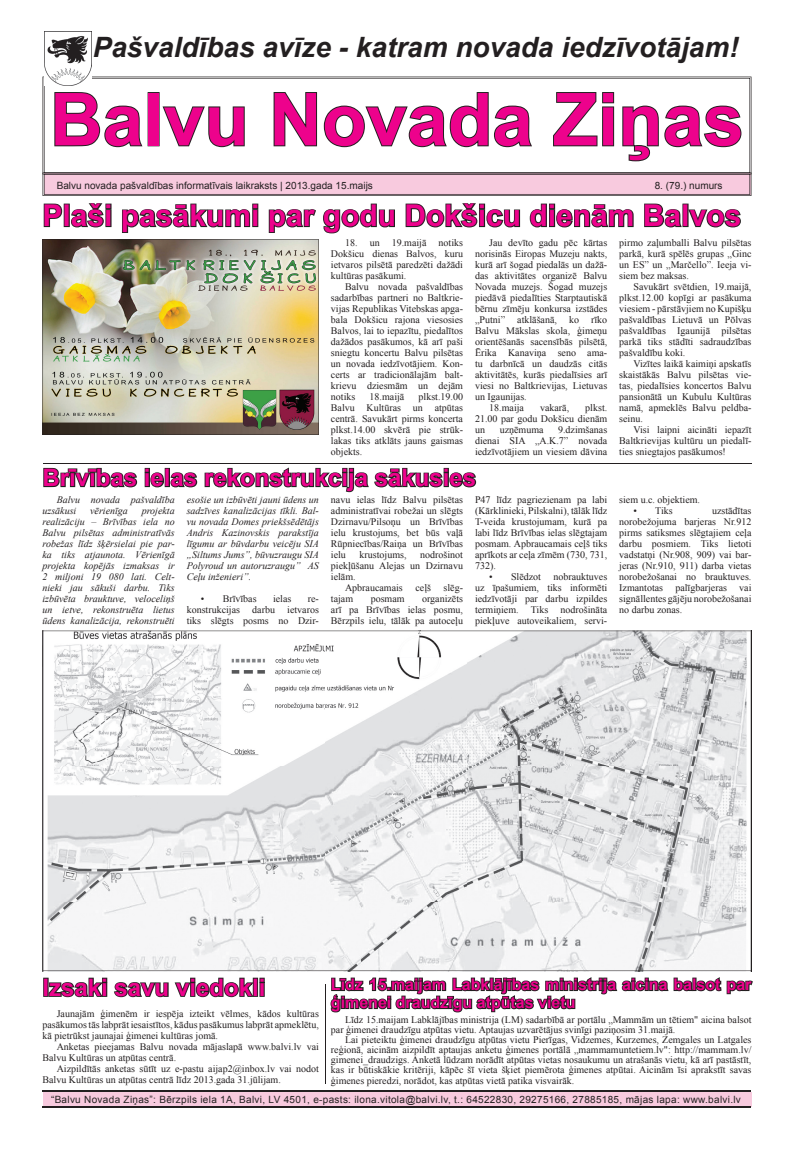
<style>
.page{position:relative;width:794px;height:1163px;background:#fff}
.page>*{position:absolute;margin:0;border:0;box-sizing:border-box;transform-origin:0 0}
.t1{font:700 73px "Arial";color:#ed028c}
.t2{font:700 30px "Arial";color:#ed028c}
.t3{font:italic 700 28px "Arial";color:#231f20}
.t4{font:700 24px "Arial";color:#ed028c}
.t5{font:700 16px/18px "Arial";color:#ed028c}
.t6{font:10px/11px "Times New Roman";color:#231f20;text-align:justify}
.t7{font:italic 10px/11px "Times New Roman";color:#231f20;text-align:justify}
.t8{font:10px "Arial";letter-spacing:.03em;color:#231f20}
.t9{font:10px "Arial";color:#231f20}
</style>
<div class="page">
<div style="left:43px;top:1091px;width:708px;height:15px;background:#f8cade"></div>
<hr style="left:43px;top:1106px;width:708px;height:1px;background:#231f20">
<hr style="left:43px;top:1090px;width:708px;height:1px;background:#231f20">
<svg style="left:43px;top:174px;width:708px;height:22px;background:#e3bacc"></svg>
<svg style="left:43px;top:77px;width:708px;height:97px;background:#a3979c"></svg>
<svg style="left:44px;top:78px;width:706px;height:95px"></svg>
<img style="left:45px;top:31px;width:47px;height:55px">
<svg style="left:43px;top:203px;width:69px;height:25px"></svg>
<svg style="left:122px;top:203px;width:137px;height:30px"></svg>
<svg style="left:268px;top:203px;width:127px;height:31px"></svg>
<svg style="left:405px;top:203px;width:116px;height:25px"></svg>
<svg style="left:529px;top:203px;width:105px;height:25px"></svg>
<svg style="left:644px;top:203px;width:97px;height:25px"></svg>
<img style="left:43px;top:239px;width:276px;height:196px">
<hr style="left:43px;top:463px;width:708px;height:1px;background:#231f20">
<svg style="left:43px;top:467px;width:95px;height:21px"></svg>
<svg style="left:144px;top:467px;width:54px;height:21px"></svg>
<svg style="left:204px;top:467px;width:273px;height:26px"></svg>
<svg style="left:43px;top:630px;width:708px;height:340px"></svg>
<div style="left:43px;top:977px;width:6px;height:19px;border:2px solid #231f20"></div>
<svg style="left:47px;top:977px;width:218px;height:21px"></svg>
<svg style="left:329px;top:962px;width:424px;height:51px"></svg>
<hr style="left:325px;top:983px;width:1px;height:100px;background:#231f20">
<h3 class="t3" style="left:93px;top:29px;width:647px">Pašvaldības avīze - katram novada iedzīvotājam!</h3>
<h1 class="t1" style="left:50px;top:71px;width:695px">Balvu Novada Ziņas</h1>
<p class="t9" style="left:57px;top:179px;width:318px">Balvu novada pašvaldības informatīvais laikraksts | 2013.gada 15.maijs</p>
<p class="t9" style="left:655px;top:179px;width:69px">8. (79.) numurs</p>
<h2 class="t2" style="left:43px;top:195px;width:700px">Plaši pasākumi par godu Dokšicu dienām Balvos</h2>
<p class="t6" style="left:331px;top:237px;width:134px;text-indent:14px">18. un 19.maijā notiks Dokšicu dienas Balvos, kuru ietvaros pilsētā paredzēti dažādi kultūras pasākumi.</p>
<p class="t6" style="left:331px;top:281px;width:134px;text-indent:14px">Balvu novada pašvaldības sadarbības partneri no Baltkrie&shy;vijas Republikas Vitebskas apga&shy;bala Dokšicu rajona viesosies Balvos, lai to iepazītu, piedalītos dažādos pasākumos, kā arī paši sniegtu koncertu Balvu pilsētas un novada iedzīvotājiem. Kon&shy;certs ar tradicionālajām balt&shy;krievu dziesmām un dejām notiks</p>
<p class="t6" style="left:489px;top:237px;width:119px">Jau devīto gadu pēc kārtas</p>
<p class="t6" style="left:475px;top:248px;width:134px">norisinās Eiropas Muzeju nakts,</p>
<p class="t6" style="left:475px;top:259px;width:134px">kurā arī šogad piedalās un dažā-</p>
<p class="t6" style="left:475px;top:270px;width:134px">das aktivitātes organizē Balvu</p>
<p class="t6" style="left:475px;top:281px;width:134px">Novada muzejs. Šogad muzejs</p>
<p class="t6" style="left:475px;top:292px;width:134px">piedāvā piedalīties Starptautiskā</p>
<p class="t6" style="left:475px;top:303px;width:134px">bērnu zīmēju konkursa izstādes</p>
<p class="t6" style="left:475px;top:314px;width:134px">„Putni” atklāšanā, ko rīko</p>
<p class="t6" style="left:475px;top:325px;width:134px">Balvu Mākslas skola, ģimeņu</p>
<p class="t6" style="left:475px;top:336px;width:134px">orientēšanās sacensībās pilsētā,</p>
<p class="t6" style="left:475px;top:347px;width:134px">Ērika Kanaviņa seno ama-</p>
<p class="t6" style="left:475px;top:358px;width:134px">tu darbnīcā un daudzās citās</p>
<p class="t6" style="left:475px;top:369px;width:134px">aktivitātēs, kurās piedalīsies arī</p>
<p class="t6" style="left:475px;top:380px;width:134px">viesi no Baltkrievijas, Lietuvas</p>
<p class="t6" style="left:475px;top:391px;width:53px">un Igaunijas.</p>
<p class="t6" style="left:489px;top:402px;width:36px">18.maija</p>
<p class="t6" style="left:540px;top:402px;width:31px">vakarā,</p>
<p class="t6" style="left:619px;top:237px;width:134px">pirmo zaļumballi Balvu pilsētas parkā, kurā spēlēs grupas „Ginc un ES” un „Marčello”. Ieeja vi&shy;siem bez maksas.</p>
<p class="t6" style="left:619px;top:281px;width:134px;text-indent:14px">Savukārt svētdien, 19.maijā, plkst.12.00 kopīgi ar pasākuma viesiem - pārstāvjiem no Kupišķu pašvaldības Lietuvā un Pōlvas pašvaldības Igaunijā pilsētas parkā tiks stādīti sadraudzības pašvaldību koki.</p>
<p class="t6" style="left:619px;top:358px;width:134px;text-indent:14px">Vizītes laikā kaimiņi apskatīs skaistākās Balvu pilsētas vie&shy;tas, piedalīsies koncertos Balvu pansionātā un Kubulu Kultūras namā, apmeklēs Balvu peldba&shy;seinu.</p>
<p class="t6" style="left:619px;top:424px;width:134px;text-indent:14px">Visi laipni aicināti iepazīt Baltkrievijas kultūru un piedalī&shy;ties sniegtajos pasākumos!</p>
<p class="t6" style="left:369px;top:391px;width:36px">18.maijā</p>
<p class="t6" style="left:331px;top:391px;width:134px;text-indent:88px">plkst.19.00<br>Balvu Kultūras un atpūtas centrā. Savukārt pirms koncerta plkst.14.00 skvērā pie strūk&shy;lakas tiks atklāts jauns gaismas objekts.</p>
<p class="t6" style="left:475px;top:402px;width:134px;text-indent:110px">plkst.<br>21.00 par godu Dokšicu dienām un</p>
<p class="t6" style="left:475px;top:424px;width:134px;text-indent:83px">9.dzimšanas dienai SIA „A.K.7” novada iedzīvotājiem un viesiem dāvina</p>
<p class="t6" style="left:499px;top:424px;width:45px">uzņēmuma</p>
<h3 class="t4" style="left:43px;top:461px;width:435px">Brīvības ielas rekonstrukcija sākusies</h3>
<p class="t7" style="left:43px;top:494px;width:134px;text-indent:14px">Balvu novada pašvaldība uzsākusi</p>
<p class="t6" style="left:331px;top:494px;width:134px">navu ielas līdz Balvu pilsētas administratīvai robežai un slēgts Dzirnavu/Pilsoņu un Brīvības ielu krustojums, bet būs vaļā Rūpniecības/Raiņa un Brīvības ielu</p>
<p class="t6" style="left:475px;top:494px;width:134px">P47 līdz pagriezienam pa labi (Kārklinieki, Pilskalni), tālāk līdz T-veida krustojumam, kurā pa labi līdz Brīvības ielas slēgtajam posmam. Apbraucamais ceļš tiks aprīkots ar ceļa zīmēm (730, 731, 732).</p>
<p class="t6" style="left:475px;top:571px;width:134px;text-indent:14px">• Slēdzot nobrauktuves uz īpašumiem, tiks informēti iedzīvotāji par darbu izpildes termiņiem. Tiks nodrošināta piekļuve autoveikaliem, servi-</p>
<p class="t7" style="left:43px;top:505px;width:134px;text-indent:99px">projekta realizāciju – Brīvības iela no Balvu pilsētas administratīvās robežas līdz šķērsielai pie par&shy;ka tiks atjaunota. Vērienīgā projekta kopējās izmaksas ir 2 miljoni 19 080 lati. Celt&shy;nieki jau sākuši darbu. Tiks izbūvēta brauktuve, veloceliņš un ietve, rekonstruēta lietus ūdens kanalizācija, rekonstruēti</p>
<p class="t7" style="left:187px;top:494px;width:134px">esošie un izbūvēti jauni ūdens un sadzīves kanalizācijas tīkli. Bal&shy;vu novada Domes priekšsēdētājs Andris Kazinovskis parakstīja līgumu ar būvdarbu veicēju SIA „Siltums Jums”, būvuzraugu SIA Polyroud un autoruzraugu” AS Ceļu inženieri”.</p>
<p class="t7" style="left:90px;top:505px;width:39px">vērienīga</p>
<p class="t6" style="left:359px;top:549px;width:48px">krustojums,</p>
<p class="t6" style="left:420px;top:549px;width:44px">nodrošinot</p>
<p class="t6" style="left:331px;top:560px;width:134px">piekļūšanu Alejas un Dzirnavu</p>
<p class="t6" style="left:331px;top:571px;width:26px">ielām.</p>
<p class="t6" style="left:345px;top:582px;width:59px">Apbraucamais</p>
<p class="t6" style="left:415px;top:582px;width:17px">ceļš</p>
<p class="t6" style="left:443px;top:582px;width:21px">slēg-</p>
<p class="t6" style="left:331px;top:593px;width:24px">tajam</p>
<p class="t6" style="left:371px;top:593px;width:35px">posmam</p>
<p class="t6" style="left:331px;top:593px;width:134px;text-indent:91px">organizēts arī pa Brīvības ielas posmu, Bērzpils ielu, tālāk pa autoceļu</p>
<p class="t6" style="left:201px;top:593px;width:57px">• Brīvības</p>
<p class="t6" style="left:273px;top:593px;width:20px">ielas</p>
<p class="t6" style="left:187px;top:593px;width:134px;text-indent:121px">re&shy;konstrukcijas darbu ietvaros tiks slēgts posms no Dzir-</p>
<p class="t6" style="left:619px;top:494px;width:82px">siem u.c. objektiem.</p>
<p class="t6" style="left:633px;top:505px;width:41px">• Tiks</p>
<p class="t6" style="left:619px;top:505px;width:134px;text-indent:93px">uzstādītas norobežojuma barjeras Nr.912 pirms satiksmes slēgtajiem ceļa darbu posmiem. Tiks lietoti vadstatņi (Nr.908, 909) vai bar&shy;jeras (Nr.910, 911) darba vietas norobežošanai no brauktuves.<br>Izmantotas palīgbarjeras vai signāllentes gājēju norobežošanai no darbu zonas.</p>
<h3 class="t4" style="left:43px;top:971px;width:224px">Izsaki savu viedokli</h3>
<p class="t6" style="left:43px;top:1007px;width:278px;text-indent:14px">Jaunajām ģimenēm ir iespēja izteikt vēlmes, kādos kultūras pasākumos tās labprāt iesaistītos, kādus pasākumus labprāt apmeklētu, kā pietrūkst jaunajai ģimenei kultūras jomā.</p>
<p class="t6" style="left:43px;top:1040px;width:278px;text-indent:14px">Anketas pieejamas Balvu novada mājaslapā www.balvi.lv vai<br>Balvu Kultūras un atpūtas centrā.</p>
<p class="t6" style="left:43px;top:1062px;width:278px;text-indent:14px">Aizpildītās anketas sūtīt uz e-pastu aijap2@inbox.lv vai nodot<br>Balvu Kultūras un atpūtas centrā līdz 2013.gada 31.jūlijam.</p>
<h3 class="t5" style="left:331px;top:975px;width:422px">Līdz 15.maijam Labklājības ministrija aicina balsot par ģimenei draudzīgu atpūtas vietu</h3>
<p class="t6" style="left:331px;top:1013px;width:422px;line-height:10px;text-indent:14px">Līdz 15.maijam Labklājības ministrija (LM) sadarbībā ar portālu „Mammām un tētiem" aicina balsot par ģimenei draudzīgu atpūtas vietu. Aptaujas uzvarētājus svinīgi paziņosim 31.maijā.</p>
<p class="t6" style="left:331px;top:1033px;width:422px;line-height:10px;text-indent:14px">Lai pieteiktu ģimenei draudzīgu atpūtas vietu Pierīgas, Vidzemes, Kurzemes, Zemgales un Latgales reģionā, aicinām aizpildīt aptaujas anketu ģimenes portālā „mammamuntetiem.lv": http://mammam.lv/ gimenei_draudzigs. Anketā lūdzam norādīt atpūtas vietas nosaukumu un atrašanās vietu, kā arī pastāstīt, kas ir būtiskākie kritēriji, kāpēc šī vieta šķiet piemērota ģimenes atpūtai. Aicinām īsi aprakstīt savas</p>
<p class="t6" style="left:331px;top:1074px;width:245px">ģimenes pieredzi, norādot, kas atpūtas vietā patika visvairāk.</p>
<p class="t8" style="left:51px;top:1092px;width:691px">“Balvu Novada Ziņas”: Bērzpils iela 1A, Balvi, LV 4501, e-pasts: ilona.vitola@balvi.lv, t.: 64522830, 29275166, 27885185, mājas lapa: www.balvi.lv</p>
</div>
